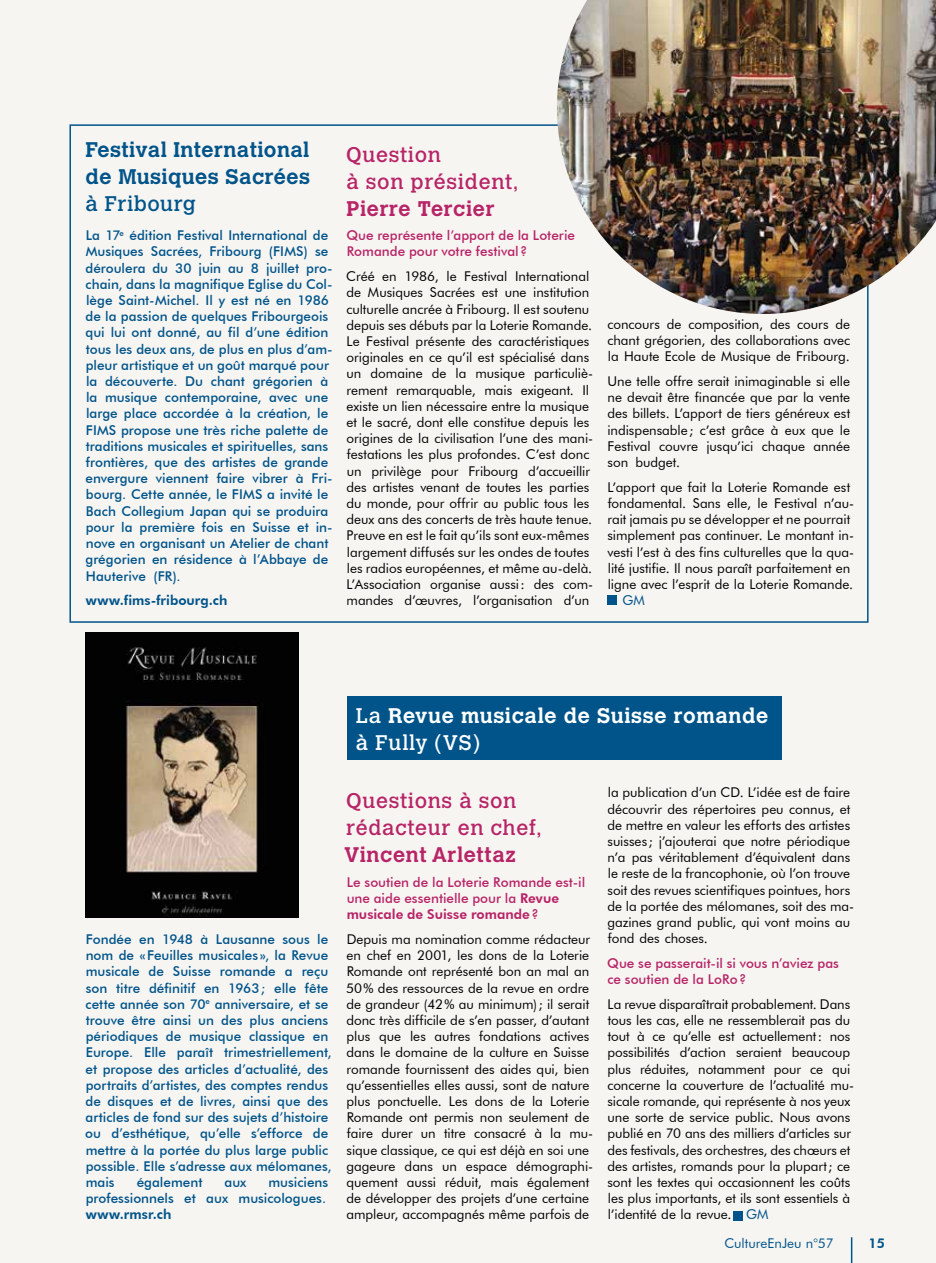
<style>
.page{position:relative;width:936px;height:1263px;background:#fff}
.page>*{position:absolute;margin:0;border:0;box-sizing:border-box;transform-origin:0 0}
.t1{font:21px/27px "Calvert";letter-spacing:.03em;color:#b72467}
.t2{font:700 21px/27px "Calvert";letter-spacing:.03em;color:#fff}
.t3{font:700 21px/27px "Calvert";letter-spacing:.02em;color:#00548a}
.t4{font:700 21px "Calvert";letter-spacing:.03em;color:#b72467}
.t5{font:21px "Calvert";letter-spacing:.02em;color:#00548a}
.t6{font:13.5px/16.2px "Futura BT";color:#000}
.t7{font:500 13.5px/16.2px "Futura BT";color:#00548a}
.t8{font:500 13.5px/16.2px "Futura BT";color:#b72467}
.t9{font:800 13.5px "Futura BT";letter-spacing:.005em;color:#00548a}
.t10{font:13.5px "Futura BT";color:#00548a}
.s1{font-weight:400}
.s2{font-weight:800}
.s3{color:#00548a}
</style>
<div class="page">
<div style="left:0;top:0;width:935px;height:1263px;background:#f7f5f2"></div>
<hr style="left:850px;top:1237px;width:2px;height:26px;background:#00548a">
<img style="left:85px;top:632px;width:213px;height:286px">
<div style="left:347px;top:696px;width:434px;height:64px;background:#00548a"></div>
<img style="left:557px;top:0;width:378px;height:314px">
<div style="left:606px;top:595px;width:10px;height:10px;background:#00548a"></div>
<div style="left:733px;top:1211px;width:10px;height:9px;background:#00548a"></div>
<h1 class="t3" style="left:85px;top:136px;width:226px">Festival International de Musiques Sacrées</h1>
<h1 class="t5" style="left:86px;top:192px;width:112px">à Fribourg</h1>
<p class="t7" style="left:85px;top:227px;width:248px">La 17<sup>e</sup> édition Festival International de Musiques Sacrées, Fribourg (FIMS) se déroulera du 30 juin au 8 juillet pro&shy;chain, dans la magnifique Eglise du Col&shy;lège Saint-Michel. Il y est né en 1986 de la passion de quelques Fribourgeois qui lui ont donné, au fil d’une édition tous les deux ans, de plus en plus d’am&shy;pleur artistique et un goût marqué pour la découverte. Du chant grégorien à la musique contemporaine, avec une large place accordée à la création, le FIMS propose une très riche palette de traditions musicales et spirituelles, sans frontières, que des artistes de grande envergure viennent faire vibrer à Fri&shy;bourg. Cette année, le FIMS a invité le Bach Collegium Japan qui se produira pour la première fois en Suisse et in&shy;nove en organisant un Atelier de chant grégorien en résidence à l’Abbaye de Hauterive (FR).</p>
<p class="t9" style="left:86px;top:592px;width:143px">www.fims-fribourg.ch</p>
<h1 class="t1" style="left:346px;top:141px;width:174px">Question<br>à son président,</h1>
<h1 class="t4" style="left:346px;top:195px;width:149px">Pierre Tercier</h1>
<p class="t8" style="left:346px;top:227px;width:230px">Que représente l’apport de la Loterie<br>Romande pour votre festival?</p>
<p class="t6" style="left:346px;top:268px;width:248px">Créé en 1986, le Festival International de Musiques Sacrées est une institution culturelle ancrée à Fribourg. Il est soutenu depuis ses débuts par la Loterie Romande.<br>Le Festival présente des caractéristiques originales en ce qu’il est spécialisé dans un domaine de la musique particuliè&shy;rement remarquable, mais exigeant. Il existe un lien nécessaire entre la musique et le sacré, dont elle constitue depuis les origines de la civilisation l’une des mani&shy;festations les plus profondes. C’est donc un privilège pour Fribourg d’accueillir des artistes venant de toutes les parties du monde, pour offrir au public tous les deux ans des concerts de très haute tenue.<br>Preuve en est le fait qu’ils sont eux-mêmes largement diffusés sur les ondes de toutes les radios européennes, et même au-delà.<br>L’Association organise aussi: des com&shy;mandes d’œuvres, l’organisation d’un</p>
<p class="t6" style="left:607px;top:316px;width:244px;text-align:justify">concours de composition, des cours de chant grégorien, des collaborations avec la Haute Ecole de Musique de Fribourg.</p>
<p class="t6" style="left:607px;top:373px;width:244px;text-align:justify">Une telle offre serait inimaginable si elle ne devait être financée que par la vente des billets. L’apport de tiers généreux est indispensable; c’est grâce à eux que le Festival couvre jusqu’ici chaque année son budget.</p>
<p class="t6" style="left:607px;top:479px;width:248px">L’apport que fait la Loterie Romande est fondamental. Sans elle, le Festival n’au&shy;rait jamais pu se développer et ne pourrait simplement pas continuer. Le montant in&shy;vesti l’est à des fins culturelles que la qua&shy;lité justifie. Il nous paraît parfaitement en ligne avec l’esprit de la Loterie Romande.</p>
<p class="t10" style="left:622px;top:592px;width:24px">GM</p>
<p class="t7" style="left:85px;top:931px;width:248px">Fondée en 1948 à Lausanne sous le nom de «Feuilles musicales», la Revue musicale de Suisse romande a reçu son titre définitif en 1963; elle fête cette année son 70<sup>e</sup> anniversaire, et se trouve être ainsi un des plus anciens périodiques de musique classique en Europe. Elle paraît trimestriellement, et propose des articles d’actualité, des portraits d’artistes, des comptes rendus de disques et de livres, ainsi que des articles de fond sur des sujets d’histoire ou d’esthétique, qu’elle s’efforce de mettre à la portée du plus large public possible. Elle s’adresse aux mélomanes, mais</p>
<p class="t7" style="left:137px;top:1174px;width:67px">également</p>
<p class="t7" style="left:224px;top:1174px;width:23px">aux</p>
<p class="t7" style="left:86px;top:1174px;width:244px;text-align:right">musiciens<br>professionnels et aux musicologues.</p>
<p class="t9" style="left:86px;top:1206px;width:87px">www.rmsr.ch</p>
<h1 class="t2" style="left:356px;top:702px;width:414px"><span class="s1">La</span> Revue musicale de Suisse romande <span class="s1">à Fully (VS)</span></h1>
<h1 class="t1" style="left:346px;top:787px;width:197px">Questions à son rédacteur en chef,</h1>
<h1 class="t4" style="left:344px;top:841px;width:173px">Vincent Arlettaz</h1>
<p class="t8" style="left:346px;top:874px;width:240px">Le soutien de la Loterie Romande est-il une aide essentielle pour la <span class="s2">Revue musicale de Suisse romande</span>?</p>
<p class="t6" style="left:346px;top:931px;width:248px">Depuis ma nomination comme rédacteur en chef en 2001, les dons de la Loterie Romande ont représenté bon an mal an 50% des ressources de la revue en ordre de grandeur (42% au minimum); il serait donc très difficile de s’en passer, d’autant plus que les autres fondations actives dans le domaine de la culture en Suisse romande fournissent des aides qui, bien qu’essentielles elles aussi, sont de nature plus ponctuelle. Les dons de la Loterie Romande ont permis non seulement de faire durer un titre consacré à la mu&shy;sique classique, ce qui est déjà en soi une gageure dans un espace démographi&shy;quement aussi réduit, mais également de développer des projets d’une certaine ampleur, accompagnés même parfois de</p>
<p class="t6" style="left:607px;top:784px;width:248px">la publication d’un CD. L’idée est de faire découvrir des répertoires peu connus, et de mettre en valeur les efforts des artistes suisses; j’ajouterai que notre périodique n’a pas véritablement d’équivalent dans le reste de la francophonie, où l’on trouve soit des revues scientifiques pointues, hors de la portée des mélomanes, soit des ma&shy;gazines grand public, qui vont moins au fond des choses.</p>
<p class="t8" style="left:607px;top:955px;width:233px">Que se passerait-il si vous n’aviez pas ce soutien de la LoRo?</p>
<p class="t6" style="left:607px;top:996px;width:248px">La revue disparaîtrait probablement. Dans tous les cas, elle ne ressemblerait pas du tout à ce qu’elle est actuellement: nos possibilités d’action seraient beaucoup plus réduites, notamment pour ce qui concerne la couverture de l’actualité mu&shy;sicale romande, qui représente à nos yeux une sorte de service public. Nous avons publié en 70 ans des milliers d’articles sur des festivals, des orchestres, des chœurs et des artistes, romands pour la plupart; ce sont les textes qui occasionnent les coûts les plus importants, et ils sont essentiels à l’identité de la revue. <span class="s3">GM</span></p>
<p class="t10" style="left:724px;top:1235px;width:111px">CultureEnJeu n°57</p>
<p class="t9" style="left:868px;top:1235px;width:18px">15</p>
</div>
